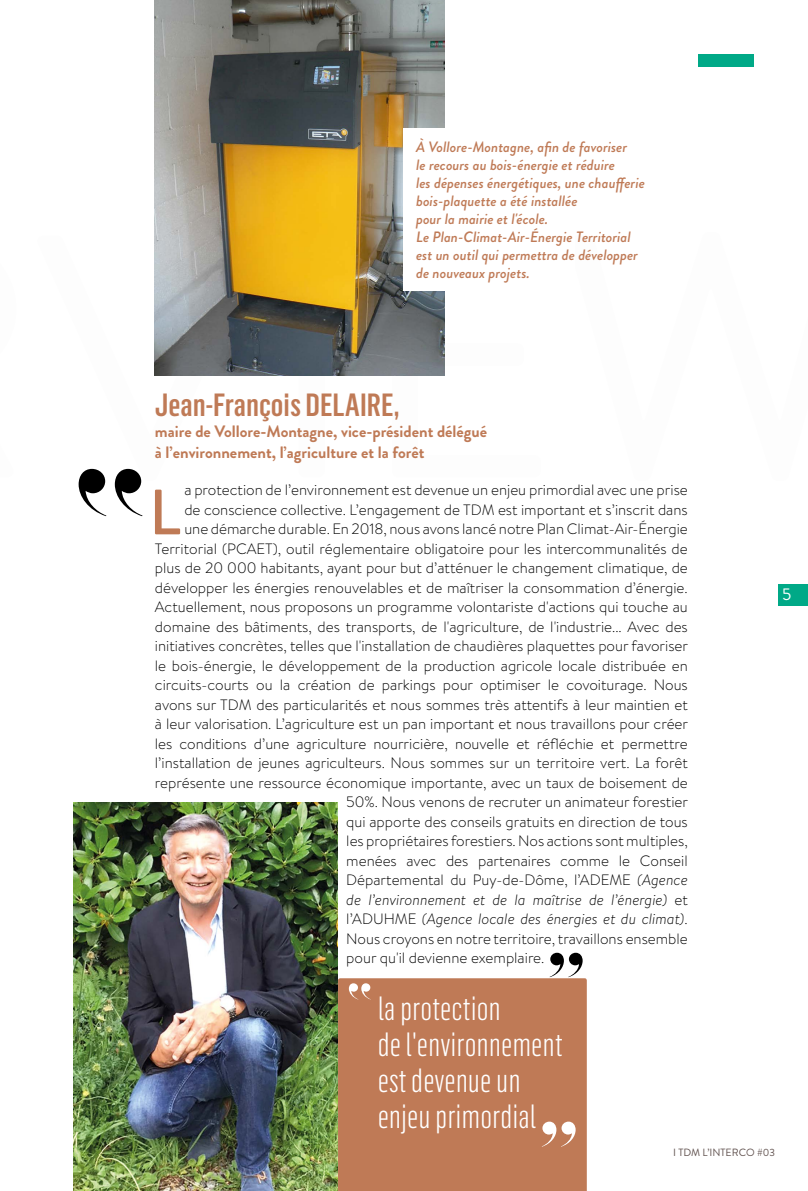
<style>
.page{position:relative;width:808px;height:1191px;background:#fff}
.page>*{position:absolute;margin:0;border:0;box-sizing:border-box;transform-origin:0 0}
.t1{font:300 33px/36px "Flama Cond";color:#fff}
.t2{font:500 31.5px "Flama Cond";color:#bf7a56}
.t3{font:700 16.5px/21px "Brandon Grotesque";color:#bf7a56}
.t4{font:16.5px "Brandon Text";color:#fff}
.t5{font:300 15px "Brandon Text";color:#000}
.t6{font:italic 500 15px/18px "Brandon Grotesque";color:#bf7a56}
.t7{font:italic 300 15px "Brandon Text";color:#000}
.t8{font:10.5px "Brandon Grotesque";color:#60514e}
.s1{font-style:italic}
.s2{font-style:normal}
</style>
<div class="page">
<div style="left:699px;top:54px;width:55px;height:13px;background:#00a987"></div>
<img style="left:73px;top:803px;width:265px;height:388px">
<div style="left:338px;top:978px;width:249px;height:213px;background:#bf7a56"></div>
<svg style="left:349px;top:983px;width:22px;height:16px"></svg>
<svg style="left:542px;top:1121px;width:34px;height:25px"></svg>
<div style="left:778px;top:585px;width:30px;height:21px;background:#00a987"></div>
<svg style="left:79px;top:469px;width:64px;height:47px"></svg>
<svg style="left:155px;top:489px;width:25px;height:45px"></svg>
<svg style="left:550px;top:952px;width:33px;height:25px"></svg>
<img style="left:155px;top:0;width:290px;height:376px">
<div style="left:404px;top:129px;width:171px;height:162px;background:#fff"></div>
<p class="t6" style="left:416px;top:138px;width:230px">À Vollore-Montagne, afin de favoriser<br>le recours au bois-énergie et réduire<br>les dépenses énergétiques, une chaufferie bois-plaquette a été installée<br>pour la mairie et l'école.<br>Le Plan-Climat-Air-Énergie Territorial est un outil qui permettra de développer de nouveaux projets.</p>
<h2 class="t2" style="left:155px;top:383px;width:246px">Jean-François DELAIRE,</h2>
<p class="t3" style="left:155px;top:421px;width:334px">maire de Vollore-Montagne, vice-président délégué à l’environnement, l’agriculture et la forêt</p>
<p class="t5" style="left:184px;top:480px;width:505px">a protection de l’environnement est devenue un enjeu primordial avec une prise</p>
<p class="t5" style="left:184px;top:499px;width:505px">de conscience collective. L’engagement de TDM est important et s’inscrit dans</p>
<p class="t5" style="left:184px;top:519px;width:505px">une démarche durable. En 2018, nous avons lancé notre Plan Climat-Air-Énergie</p>
<p class="t5" style="left:155px;top:538px;width:534px">Territorial (PCAET), outil réglementaire obligatoire pour les intercommunalités de</p>
<p class="t5" style="left:155px;top:558px;width:534px">plus de 20 000 habitants, ayant pour but d’atténuer le changement climatique, de</p>
<p class="t5" style="left:155px;top:577px;width:534px">développer les énergies renouvelables et de maîtriser la consommation d’énergie.</p>
<p class="t5" style="left:155px;top:597px;width:534px">Actuellement, nous proposons un programme volontariste d'actions qui touche au</p>
<p class="t5" style="left:155px;top:616px;width:534px">domaine des bâtiments, des transports, de l'agriculture, de l'industrie... Avec des</p>
<p class="t5" style="left:155px;top:636px;width:535px">initiatives concrètes, telles que l'installation de chaudières plaquettes pour favoriser</p>
<p class="t5" style="left:155px;top:655px;width:534px">le bois-énergie, le développement de la production agricole locale distribuée en</p>
<p class="t5" style="left:155px;top:675px;width:534px">circuits-courts ou la création de parkings pour optimiser le covoiturage. Nous</p>
<p class="t5" style="left:155px;top:694px;width:534px">avons sur TDM des particularités et nous sommes très attentifs à leur maintien et</p>
<p class="t5" style="left:155px;top:714px;width:535px">à leur valorisation. L’agriculture est un pan important et nous travaillons pour créer</p>
<p class="t5" style="left:155px;top:733px;width:534px">les conditions d’une agriculture nourricière, nouvelle et réfléchie et permettre</p>
<p class="t5" style="left:155px;top:753px;width:534px">l’installation de jeunes agriculteurs. Nous sommes sur un territoire vert. La forêt</p>
<p class="t5" style="left:155px;top:772px;width:534px">représente une ressource économique importante, avec un taux de boisement de</p>
<p class="t5" style="left:346px;top:792px;width:343px">50%. Nous venons de recruter un animateur forestier</p>
<p class="t5" style="left:346px;top:811px;width:343px">qui apporte des conseils gratuits en direction de tous</p>
<p class="t5" style="left:346px;top:831px;width:343px">les propriétaires forestiers. Nos actions sont multiples,</p>
<p class="t5" style="left:346px;top:850px;width:343px">menées avec des partenaires comme le Conseil</p>
<p class="t5" style="left:346px;top:870px;width:343px">Départemental du Puy-de-Dôme, l’ADEME <span class="s1">(Agence</span></p>
<p class="t7" style="left:346px;top:889px;width:343px">de l’environnement et de la maîtrise de l’énergie) <span class="s2">et</span></p>
<p class="t7" style="left:346px;top:909px;width:343px"><span class="s2">l’ADUHME</span> (Agence locale des énergies et du climat)<span class="s2">.</span></p>
<p class="t5" style="left:346px;top:928px;width:343px">Nous croyons en notre territoire, travaillons ensemble</p>
<p class="t5" style="left:346px;top:948px;width:200px">pour qu'il devienne exemplaire.</p>
<p class="t4" style="left:782px;top:583px;width:11px">5</p>
<h1 class="t1" style="left:378px;top:988px;width:187px">la protection<br>de l'environnement est devenue un enjeu primordial</h1>
<p class="t8" style="left:673px;top:1145px;width:103px">I TDM L’INTERCO #03</p>
</div>
